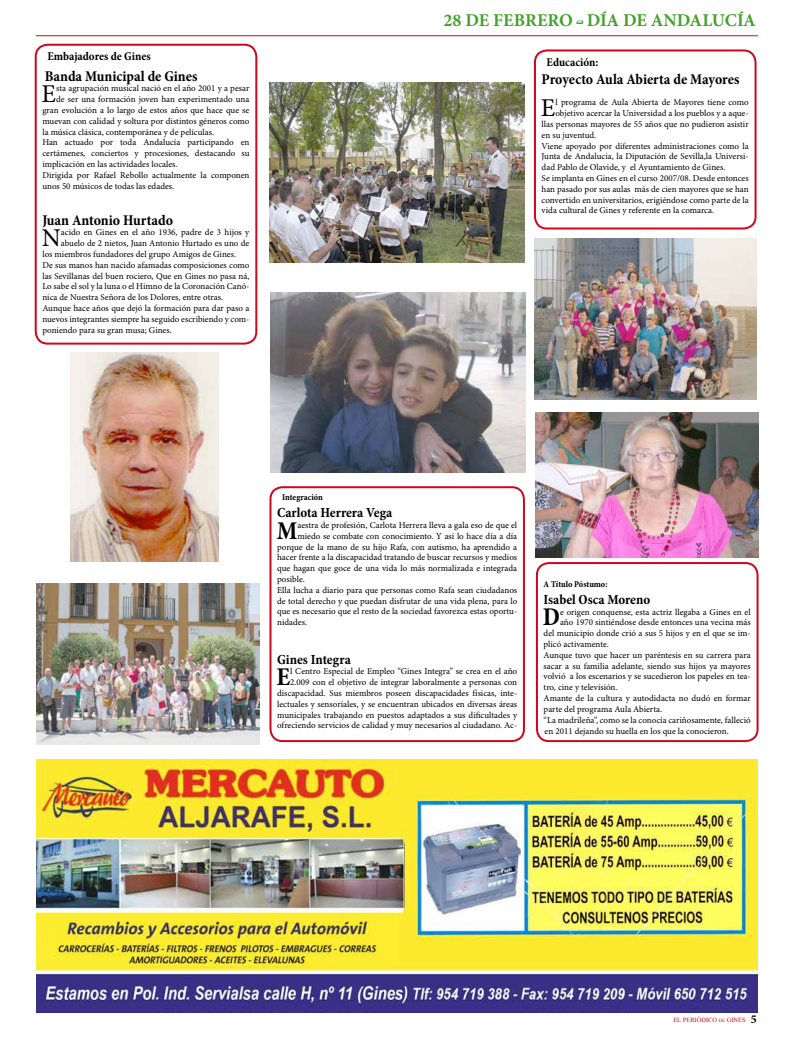
<style>
.page{position:relative;width:794px;height:1049px;background:#fff}
.page>*{position:absolute;margin:0;border:0;box-sizing:border-box;transform-origin:0 0}
.t1{font:700 condensed 25.8px "Minion Pro";color:#000}
.t2{font:25.6px "Minion Pro";color:#000}
.t3{font:700 18px "Minion Pro";color:#44a12b}
.t4{font:700 condensed 15px "Minion Pro";color:#000}
.t5{font:700 condensed 14px "Minion Pro";color:#000}
.t6{font:700 condensed 12px "Minion Pro";color:#000}
.t7{font:9px/10.8px "Minion Pro";color:#000;text-align:right}
.t8{font:700 condensed 9px "Minion Pro";letter-spacing:-.005em;color:#000}
.t9{font:8px "Aparajita";color:#cd071e}
.s1{color:#fff}
.s2{font-size:6px}
.s3{font-family:"Minion Pro";font-weight:700;font-size:12px;color:#000}
</style>
<div class="page">
<hr style="left:36px;top:35px;width:722px;height:1px;background:#cd071e">
<svg style="left:576px;top:21px;width:7px;height:3px"></svg>
<div style="left:35px;top:44px;width:222px;height:301px;border:2px solid #cd071e;border-radius:12px"></div>
<img style="left:269px;top:82px;width:256px;height:180px">
<img style="left:535px;top:239px;width:221px;height:161px">
<div style="left:534px;top:49px;width:222px;height:180px;border:2px solid #cd071e;border-radius:12px"></div>
<div style="left:536px;top:562px;width:222px;height:180px;border:2px solid #cd071e;border-radius:12px"></div>
<img style="left:535px;top:413px;width:223px;height:144px">
<img style="left:37px;top:583px;width:223px;height:161px">
<div style="left:269px;top:486px;width:256px;height:256px;border:2px solid #cd071e;border-radius:12px"></div>
<img style="left:270px;top:293px;width:255px;height:180px">
<img style="left:71px;top:353px;width:147px;height:208px">
<img style="left:37px;top:760px;width:721px;height:252px">
<h3 class="t6" style="left:47px;top:48px;width:105px">Embajadores de Gines</h3>
<h3 class="t4" style="left:45px;top:65px;width:154px">Banda Municipal de Gines</h3>
<h2 class="t2" style="left:42px;top:77px;width:16px">E</h2>
<p class="t7" style="left:56px;top:83px;width:195px">sta agrupación musical nació en el año 2001 y a pesar</p>
<p class="t7" style="left:56px;top:94px;width:195px">de ser una formación joven han experimentado una</p>
<p class="t7" style="left:42px;top:105px;width:209px">gran evolución a lo largo de estos años que hace que se</p>
<p class="t7" style="left:42px;top:115px;width:209px">muevan con calidad y soltura por distintos géneros como</p>
<p class="t7" style="left:42px;top:126px;width:173px">la música clásica, contemporánea y de películas.</p>
<p class="t7" style="left:42px;top:137px;width:209px">Han actuado por toda Andalucía participando en</p>
<p class="t7" style="left:42px;top:148px;width:209px">certámenes, conciertos y procesiones, destacando su</p>
<p class="t7" style="left:42px;top:159px;width:137px">implicación en las actividades locales.</p>
<p class="t7" style="left:42px;top:169px;width:209px">Dirigida por Rafael Rebollo actualmente la componen</p>
<p class="t7" style="left:42px;top:180px;width:133px">unos 50 músicos de todas las edades.</p>
<h3 class="t4" style="left:42px;top:209px;width:132px">Juan Antonio Hurtado</h3>
<h2 class="t2" style="left:42px;top:221px;width:21px">N</h2>
<p class="t7" style="left:61px;top:227px;width:190px">acido en Gines en el año 1936, padre de 3 hijos y</p>
<p class="t7" style="left:61px;top:238px;width:190px">abuelo de 2 nietos, Juan Antonio Hurtado es uno de</p>
<p class="t7" style="left:42px;top:249px;width:195px">los miembros fundadores del grupo Amigos de Gines.</p>
<p class="t7" style="left:42px;top:259px;width:209px">De sus manos han nacido afamadas composiciones como</p>
<p class="t7" style="left:42px;top:270px;width:209px">las Sevillanas del buen rociero, Que en Gines no pasa ná,</p>
<p class="t7" style="left:42px;top:281px;width:209px">Lo sabe el sol y la luna o el Himno de la Coronación Canó-</p>
<p class="t7" style="left:42px;top:292px;width:182px">nica de Nuestra Señora de los Dolores, entre otras.</p>
<p class="t7" style="left:42px;top:303px;width:208px">Aunque hace años que dejó la formación para dar paso a</p>
<p class="t7" style="left:42px;top:313px;width:208px">nuevos integrantes siempre ha seguido escribiendo y com-</p>
<p class="t7" style="left:42px;top:324px;width:131px">poniendo para su gran musa; Gines.</p>
<h3 class="t3" style="left:443px;top:8px;width:314px">28 DE FEBRERO <span class="s1">-</span> DÍA DE ANDALUCÍA</h3>
<h3 class="t6" style="left:546px;top:54px;width:53px">Educación:</h3>
<h3 class="t4" style="left:541px;top:69px;width:199px">Proyecto Aula Abierta de Mayores</h3>
<h2 class="t2" style="left:541px;top:91px;width:16px">E</h2>
<p class="t7" style="left:555px;top:97px;width:195px">l programa de Aula Abierta de Mayores tiene como</p>
<p class="t7" style="left:555px;top:108px;width:195px">objetivo acercar la Universidad a los pueblos y a aque-</p>
<p class="t7" style="left:541px;top:119px;width:208px">llas personas mayores de 55 años que no pudieron asistir</p>
<p class="t7" style="left:541px;top:130px;width:56px">en su juventud.</p>
<p class="t7" style="left:541px;top:140px;width:209px">Viene apoyado por diferentes administraciones como la</p>
<p class="t7" style="left:541px;top:151px;width:208px">Junta de Andalucia, la Diputación de Sevilla,la Universi-</p>
<p class="t7" style="left:541px;top:162px;width:185px">dad Pablo de Olavide, y el Ayuntamiento de Gines.</p>
<p class="t7" style="left:541px;top:173px;width:209px">Se implanta en Gines en el curso 2007/08. Desde entonces</p>
<p class="t7" style="left:541px;top:184px;width:208px">han pasado por sus aulas más de cien mayores que se han</p>
<p class="t7" style="left:541px;top:194px;width:209px">convertido en universitarios, erigiéndose como parte de la</p>
<p class="t7" style="left:541px;top:205px;width:174px">vida cultural de Gines y referente en la comarca.</p>
<p class="t8" style="left:282px;top:491px;width:42px">Integración</p>
<h3 class="t5" style="left:277px;top:503px;width:117px">Carlota Herrera Vega</h3>
<h1 class="t1" style="left:277px;top:513px;width:22px">M</h1>
<p class="t7" style="left:297px;top:520px;width:221px">aestra de profesión, Carlota Herrera lleva a gala eso de que el</p>
<p class="t7" style="left:297px;top:531px;width:221px">miedo se combate con conocimiento. Y así lo hace día a día</p>
<p class="t7" style="left:277px;top:541px;width:241px">porque de la mano de su hijo Rafa, con autismo, ha aprendido a</p>
<p class="t7" style="left:277px;top:552px;width:242px">hacer frente a la discapacidad tratando de buscar recursos y medios</p>
<p class="t7" style="left:277px;top:563px;width:242px">que hagan que goce de una vida lo más normalizada e integrada</p>
<p class="t7" style="left:277px;top:574px;width:29px">posible.</p>
<p class="t7" style="left:277px;top:585px;width:242px">Ella lucha a diario para que personas como Rafa sean ciudadanos</p>
<p class="t7" style="left:277px;top:595px;width:242px">de total derecho y que puedan disfrutar de una vida plena, para lo</p>
<p class="t7" style="left:277px;top:606px;width:242px">que es necesario que el resto de la sociedad favorezca estas oportu-</p>
<p class="t7" style="left:277px;top:617px;width:31px">nidades.</p>
<h3 class="t5" style="left:277px;top:649px;width:75px">Gines Integra</h3>
<h1 class="t1" style="left:276px;top:659px;width:15px">E</h1>
<p class="t7" style="left:277px;top:666px;width:242px">l Centro Especial de Empleo “Gines Integra” se crea en el año 2.009 con el objetivo de integrar laboralmente a personas con discapacidad. Sus miembros poseen discapacidades físicas, inte&shy;lectuales y sensoriales, y se encuentran ubicados en diversas áreas municipales trabajando en puestos adaptados a sus dificultades y ofreciendo servicios de calidad y muy necesarios al ciudadano. Ac-</p>
<p class="t8" style="left:543px;top:578px;width:65px">A Título Póstumo:</p>
<h3 class="t5" style="left:543px;top:590px;width:108px">Isabel Osca Moreno</h3>
<h1 class="t1" style="left:543px;top:599px;width:19px">D</h1>
<p class="t7" style="left:560px;top:606px;width:192px">e origen conquense, esta actriz llegaba a Gines en el</p>
<p class="t7" style="left:560px;top:617px;width:192px">año 1970 sintiéndose desde entonces una vecina más</p>
<p class="t7" style="left:543px;top:628px;width:209px">del municipio donde crió a sus 5 hijos y en el que se im-</p>
<p class="t7" style="left:543px;top:639px;width:67px">plicó activamente.</p>
<p class="t7" style="left:543px;top:650px;width:209px">Aunque tuvo que hacer un paréntesis en su carrera para</p>
<p class="t7" style="left:543px;top:660px;width:208px">sacar a su familia adelante, siendo sus hijos ya mayores</p>
<p class="t7" style="left:543px;top:671px;width:209px">volvió a los escenarios y se sucedieron los papeles en tea-</p>
<p class="t7" style="left:543px;top:682px;width:75px">tro, cine y televisión.</p>
<p class="t7" style="left:543px;top:693px;width:209px">Amante de la cultura y autodidacta no dudó en formar</p>
<p class="t7" style="left:543px;top:704px;width:120px">parte del programa Aula Abierta.</p>
<p class="t7" style="left:543px;top:714px;width:208px">“La madrileña”, como se la conocía cariñosamente, falleció</p>
<p class="t7" style="left:544px;top:725px;width:186px">en 2011 dejando su huella en los que la conocieron.</p>
<p class="t9" style="left:673px;top:1016px;width:85px">EL PERIÓDICO <span class="s2">DE</span> GINES <span class="s3">5</span></p>
</div>
